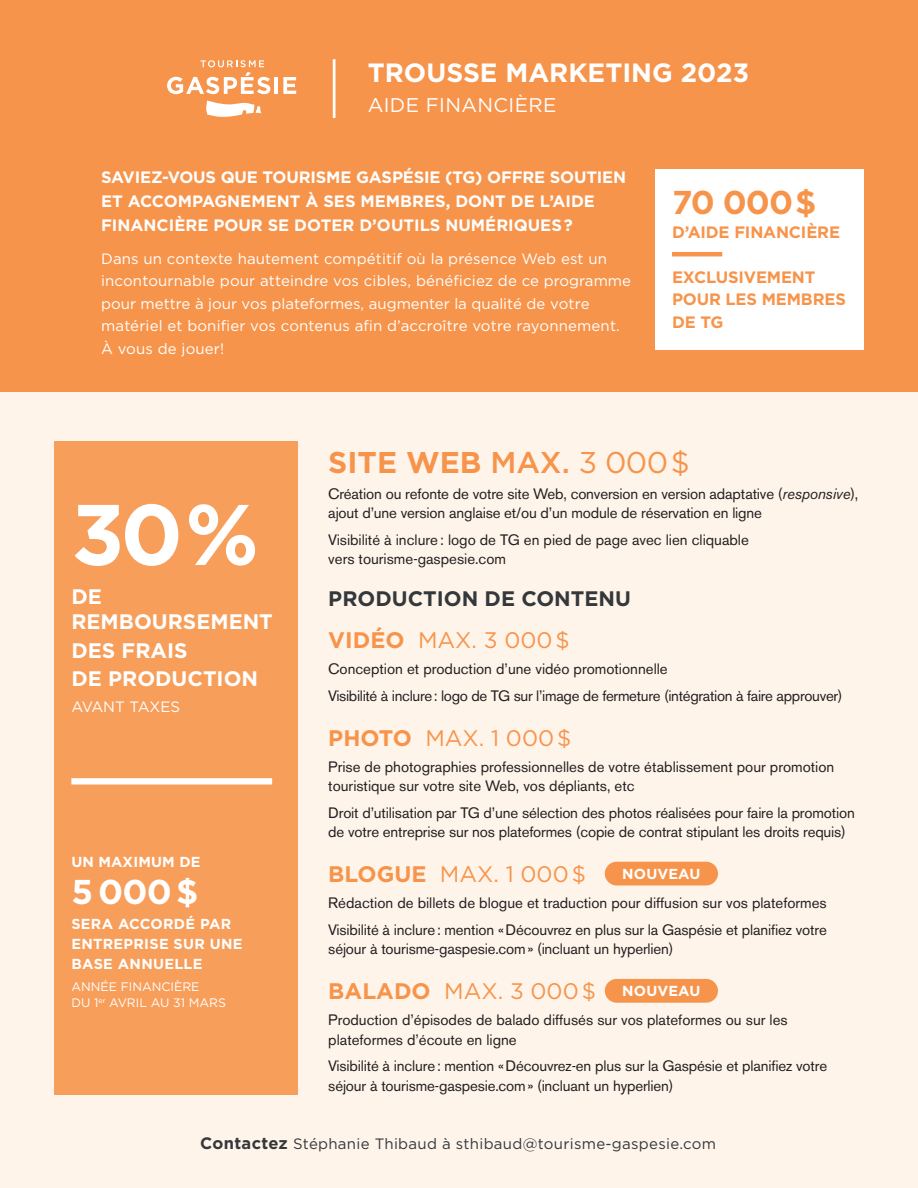
<style>
.page{position:relative;width:918px;height:1188px;background:#fff}
.page>*{position:absolute;margin:0;border:0;box-sizing:border-box;transform-origin:0 0}
.Titre_1{font:700 85.8px "Gotham";color:#fff}
.Titre_1-2{font:700 34.5px "Gotham";color:#fff}
.t1{font:700 33px "Gotham";color:#f7944b}
.t2{font:700 30px "Gotham";color:#f7944b}
.t3{font:700 26.4px "Gotham";color:#fff}
.t4{font:22.5px "Gotham";color:#f7944b}
.Titre_1-3{font:700 21px/28.5px "Gotham";color:#fff}
.t5{font:700 21px "Gotham";color:#34383b}
.t6{font:19.8px "Gotham";letter-spacing:.02em;color:#fff}
.t7{font:700 16.5px/24px "Gotham";color:#fff}
.t8{font:700 16.5px/22.5px "Gotham";letter-spacing:-.01em;color:#f7944b}
.t9{font:15px/19.5px "Akzidenz Grotesk BE";letter-spacing:-.01em;color:#231f20}
.Sous-titre_1{font:15px/22.5px "Gotham";letter-spacing:.01em;color:#fff}
.t10{font:15px "Gotham";letter-spacing:.02em;color:#34383b}
.Titre_1-4{font:15px "Gotham";letter-spacing:-.005em;color:#fff}
.Titre_1-5{font:700 14.55px/19.8px "Gotham";letter-spacing:.02em;color:#fff}
.Titre_1-6{font:12.3px/16.5px "Gotham";color:#fff}
.s1{font-weight:500}
.s2{font-weight:400}
.s3{font-style:italic}
.s4{font-weight:700}
.s5{font-weight:700;font-size:16.5px}
</style>
<div class="page">
<div style="left:0;top:392px;width:918px;height:796px;background:#fef4ea"></div>
<div style="left:0;top:0;width:918px;height:392px;background:#f7944b"></div>
<div style="left:54px;top:442px;width:244px;height:653px;background:#f89e5b"></div>
<div style="left:656px;top:170px;width:208px;height:180px;background:#fff"></div>
<hr style="left:275px;top:77px;width:3px;height:17px;background:#fff">
<svg style="left:283px;top:77px;width:13px;height:17px"></svg>
<svg style="left:167px;top:60px;width:103px;height:34px"></svg>
<svg style="left:206px;top:100px;width:55px;height:17px"></svg>
<hr style="left:333px;top:59px;width:2px;height:59px;background:#fff">
<div style="left:71px;top:778px;width:201px;height:7px;background:#fff"></div>
<hr style="left:672px;top:252px;width:50px;height:4px;background:#f7944b">
<div style="left:605px;top:862px;width:113px;height:23px;background:#f7944b;border-radius:12px"></div>
<div style="left:605px;top:979px;width:113px;height:24px;background:#f7944b;border-radius:12px"></div>
<p class="t3" style="left:368px;top:57px;width:383px">TROUSSE MARKETING 2023</p>
<p class="t6" style="left:368px;top:92px;width:190px">AIDE FINANCIÈRE</p>
<p class="t7" style="left:101px;top:165px;width:527px">SAVIEZ-VOUS QUE TOURISME GASPÉSIE (TG) OFFRE SOUTIEN<br>ET ACCOMPAGNEMENT À SES MEMBRES, DONT DE L’AIDE<br>FINANCIÈRE POUR SE DOTER D’OUTILS NUMÉRIQUES?</p>
<p class="Sous-titre_1" style="left:101px;top:247px;width:531px">Dans un contexte hautement compétitif où la présence Web est un incontournable pour atteindre vos cibles, bénéficiez de ce programme pour mettre à jour vos plateformes, augmenter la qualité de votre matériel et bonifier vos contenus afin d’accroître votre rayonnement.<br>À vous de jouer!</p>
<p class="t1" style="left:672px;top:183px;width:146px">70 000$</p>
<p class="t8" style="left:672px;top:221px;width:170px">D’AIDE FINANCIÈRE</p>
<p class="t8" style="left:672px;top:265px;width:175px">EXCLUSIVEMENT<br>POUR LES MEMBRES<br>DE TG</p>
<p class="Titre_1" style="left:71px;top:485px;width:189px">30%</p>
<p class="Titre_1-3" style="left:71px;top:582px;width:32px">DE</p>
<p class="Titre_1-3" style="left:71px;top:607px;width:203px">REMBOURSEMENT<br>DES FRAIS<br>DE PRODUCTION</p>
<p class="Titre_1-4" style="left:71px;top:697px;width:110px">AVANT TAXES</p>
<p class="Titre_1-5" style="left:71px;top:851px;width:131px">UN MAXIMUM DE</p>
<p class="Titre_1-2" style="left:71px;top:872px;width:128px">5000$</p>
<p class="Titre_1-5" style="left:71px;top:914px;width:173px">SERA ACCORDÉ PAR<br>ENTREPRISE SUR UNE<br>BASE ANNUELLE</p>
<p class="Titre_1-6" style="left:71px;top:978px;width:156px">ANNÉE FINANCIÈRE<br>DU 1<sup>er</sup> AVRIL AU 31 MARS</p>
<p class="t2" style="left:328px;top:445px;width:363px">SITE WEB <span class="s1">MAX.</span> <span class="s2">3 000 $</span></p>
<p class="t9" style="left:328px;top:484px;width:532px">Création ou refonte de votre site Web, conversion en version adaptative (<span class="s3">responsive</span>), ajout d’une version anglaise et/ou d’un module de réservation en ligne</p>
<p class="t9" style="left:328px;top:530px;width:422px">Visibilité à inclure: logo de TG en pied de page avec lien cliquable vers tourisme-gaspesie.com</p>
<p class="t5" style="left:328px;top:587px;width:304px">PRODUCTION DE CONTENU</p>
<p class="t4" style="left:328px;top:626px;width:243px"><span class="s4">VIDÉO</span> MAX. 3 000 $</p>
<p class="t9" style="left:328px;top:659px;width:341px">Conception et production d’une vidéo promotionnelle</p>
<p class="t9" style="left:328px;top:686px;width:516px">Visibilité à inclure: logo de TG sur l’image de fermeture (intégration à faire approuver)</p>
<p class="t4" style="left:328px;top:723px;width:245px"><span class="s4">PHOTO</span> MAX. 1 000 $</p>
<p class="t9" style="left:328px;top:757px;width:507px">Prise de photographies professionnelles de votre établissement pour promotion touristique sur votre site Web, vos dépliants, etc</p>
<p class="t9" style="left:328px;top:803px;width:528px">Droit d’utilisation par TG d’une sélection des photos réalisées pour faire la promotion de votre entreprise sur nos plateformes (copie de contrat stipulant les droits requis)</p>
<p class="t4" style="left:328px;top:860px;width:259px"><span class="s4">BLOGUE</span> MAX. 1 000 $</p>
<p class="t9" style="left:328px;top:893px;width:500px">Rédaction de billets de blogue et traduction pour diffusion sur vos plateformes</p>
<p class="t9" style="left:328px;top:920px;width:500px">Visibilité à inclure: mention «Découvrez en plus sur la Gaspésie et planifiez votre séjour à tourisme-gaspesie.com» (incluant un hyperlien)</p>
<p class="t4" style="left:328px;top:977px;width:269px"><span class="s4">BALADO</span> MAX. 3 000 $</p>
<p class="t9" style="left:328px;top:1010px;width:461px">Production d’épisodes de balado diffusés sur vos plateformes ou sur les plateformes d’écoute en ligne</p>
<p class="t9" style="left:328px;top:1056px;width:500px">Visibilité à inclure: mention «Découvrez-en plus sur la Gaspésie et planifiez votre séjour à tourisme-gaspesie.com» (incluant un hyperlien)</p>
<p class="Titre_1-5" style="left:622px;top:864px;width:80px">NOUVEAU</p>
<p class="Titre_1-5" style="left:622px;top:981px;width:80px">NOUVEAU</p>
<p class="t10" style="left:200px;top:1134px;width:517px"><span class="s5">Contactez</span> Stéphanie Thibaud à sthibaud@tourisme-gaspesie.com</p>
</div>
